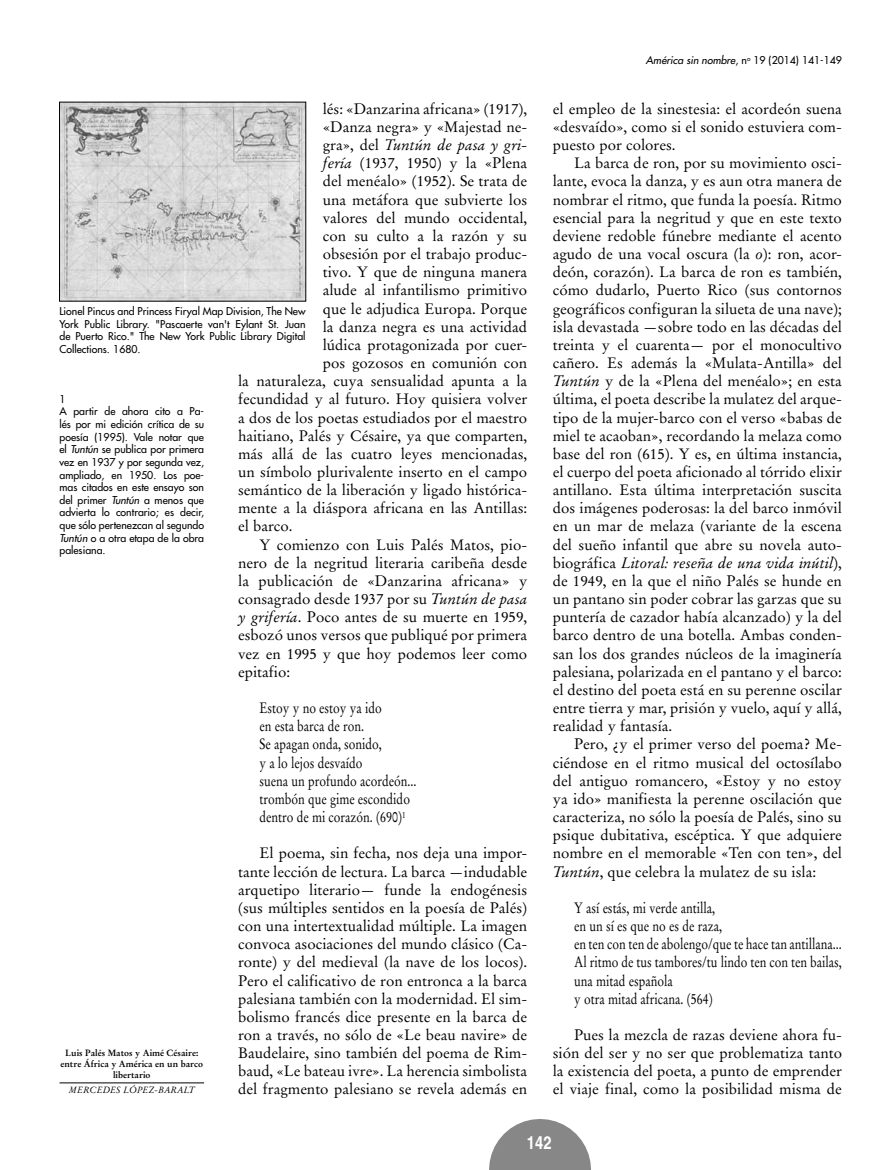
<style>
.page{position:relative;width:893px;height:1170px;background:#fff}
.page>*{position:absolute;margin:0;border:0;box-sizing:border-box;transform-origin:0 0}
.t1{font:700 condensed 18px "Helvetica";color:#fff}
.t2{font:15px/18.1px "Stempel Garamond";color:#000;text-align:justify}
.t3{font:15px/18.1px "Stempel Garamond";color:#000;scale:.8 1}
.t4{font:italic 15px "Stempel Garamond";color:#000}
.t5{font:10.5px/12.6px "Futura";color:#000}
.t6{font:700 9px/10.9px "Stempel Garamond";color:#000;text-align:center}
.t7{font:italic 9px "Stempel Garamond";color:#000}
.s1{font-style:normal}
.s2{font-style:italic}
</style>
<div class="page">
<svg style="left:489px;top:1119px;width:102px;height:50px"></svg>
<hr style="left:60px;top:1082px;width:144px;height:1px;background:#000">
<img style="left:61px;top:104px;width:243px;height:195px">
<p class="t2" style="left:323px;top:100px;width:206px">lés: «Danzarina africana» (1917),</p>
<p class="t2" style="left:323px;top:118px;width:206px">«Danza negra» y «Majestad ne-</p>
<p class="t4" style="left:323px;top:136px;width:206px"><span class="s1">gra», del</span> Tuntún de pasa y gri-</p>
<p class="t2" style="left:323px;top:154px;width:206px"><span class="s2">fería</span> (1937, 1950) y la «Plena</p>
<p class="t2" style="left:323px;top:172px;width:206px">del menéalo» (1952). Se trata de</p>
<p class="t2" style="left:323px;top:190px;width:206px">una metáfora que subvierte los</p>
<p class="t2" style="left:323px;top:208px;width:206px">valores del mundo occidental,</p>
<p class="t2" style="left:323px;top:227px;width:206px">con su culto a la razón y su</p>
<p class="t2" style="left:323px;top:245px;width:206px">obsesión por el trabajo produc-</p>
<p class="t2" style="left:323px;top:263px;width:206px">tivo. Y que de ninguna manera</p>
<p class="t2" style="left:323px;top:281px;width:206px">alude al infantilismo primitivo</p>
<p class="t2" style="left:323px;top:299px;width:206px">que le adjudica Europa. Porque</p>
<p class="t2" style="left:323px;top:317px;width:206px">la danza negra es una actividad</p>
<p class="t2" style="left:323px;top:336px;width:206px">lúdica protagonizada por cuer-</p>
<p class="t2" style="left:323px;top:354px;width:206px">pos gozosos en comunión con</p>
<p class="t2" style="left:238px;top:372px;width:291px">la naturaleza, cuya sensualidad apunta a la</p>
<p class="t2" style="left:238px;top:390px;width:291px">fecundidad y al futuro. Hoy quisiera volver</p>
<p class="t2" style="left:238px;top:408px;width:291px">a dos de los poetas estudiados por el maestro</p>
<p class="t2" style="left:238px;top:426px;width:291px">haitiano, Palés y Césaire, ya que comparten,</p>
<p class="t2" style="left:238px;top:444px;width:291px">más allá de las cuatro leyes mencionadas,</p>
<p class="t2" style="left:238px;top:463px;width:291px">un símbolo plurivalente inserto en el campo</p>
<p class="t2" style="left:238px;top:481px;width:291px">semántico de la liberación y ligado histórica-</p>
<p class="t2" style="left:238px;top:499px;width:291px">mente a la diáspora africana en las Antillas:</p>
<p class="t2" style="left:238px;top:517px;width:56px">el barco.</p>
<p class="t2" style="left:259px;top:535px;width:269px">Y comienzo con Luis Palés Matos, pio-</p>
<p class="t2" style="left:238px;top:553px;width:291px">nero de la negritud literaria caribeña desde</p>
<p class="t2" style="left:238px;top:571px;width:291px">la publicación de «Danzarina africana» y</p>
<p class="t2" style="left:238px;top:590px;width:291px">consagrado desde 1937 por su <span class="s2">Tuntún de pasa</span></p>
<p class="t2" style="left:238px;top:608px;width:291px"><span class="s2">y grifería</span>. Poco antes de su muerte en 1959,</p>
<p class="t2" style="left:238px;top:626px;width:291px">esbozó unos versos que publiqué por primera</p>
<p class="t2" style="left:238px;top:644px;width:291px">vez en 1995 y que hoy podemos leer como</p>
<p class="t2" style="left:238px;top:662px;width:54px">epitafio:</p>
<p class="t3" style="left:259px;top:699px;width:198px">Estoy y no estoy ya ido<br>en esta barca de ron.<br>Se apagan onda, sonido,<br>y a lo lejos desvaído<br>suena un profundo acordeón... trombón que gime escondido dentro de mi corazón. (690)<sup>1</sup></p>
<p class="t2" style="left:238px;top:844px;width:291px;text-indent:21px">El poema, sin fecha, nos deja una impor&shy;tante lección de lectura. La barca —indudable arquetipo literario— funde la endogénesis (sus múltiples sentidos en la poesía de Palés) con una intertextualidad múltiple. La imagen convoca asociaciones del mundo clásico (Ca&shy;ronte) y del medieval (la nave de los locos).<br>Pero el calificativo de ron entronca a la barca palesiana también con la modernidad. El sim&shy;bolismo francés dice presente en la barca de ron a través, no sólo de «Le beau navire» de Baudelaire, sino también del poema de Rim&shy;baud, «Le bateau ivre». La herencia simbolista del fragmento palesiano se revela además en</p>
<p class="t5" style="left:60px;top:305px;width:248px;text-align:justify">Lionel Pincus and Princess Firyal Map Division, The New York Public Library. "Pascaerte van't Eylant St. Juan de Puerto Rico." The New York Public Library Digital Collections. 1680.</p>
<p class="t5" style="left:60px;top:393px;width:146px">1<br>A partir de ahora cito a Pa&shy;lés por mi edición crítica de su poesía (1995). Vale notar que el <span class="s2">Tuntún</span> se publica por primera vez en 1937 y por segunda vez, ampliado, en 1950. Los poe&shy;mas citados en este ensayo son del primer <span class="s2">Tuntún</span> a menos que advierta lo contrario; es decir, que sólo pertenezcan al segundo<br><span class="s2">Tuntún</span> o a otra etapa de la obra palesiana.</p>
<p class="t6" style="left:60px;top:1047px;width:144px">Luis Palés Matos y Aimé Césaire: entre África y América en un barco libertario</p>
<p class="t7" style="left:69px;top:1084px;width:128px">Mercedes López-Baralt</p>
<p class="t5" style="left:646px;top:53px;width:198px"><span class="s2">América sin nombre</span>, n<sup>o</sup> 19 (2014) 141-149</p>
<p class="t2" style="left:553px;top:100px;width:291px">el empleo de la sinestesia: el acordeón suena «desvaído», como si el sonido estuviera com&shy;puesto por colores.</p>
<p class="t2" style="left:553px;top:154px;width:291px;text-indent:21px">La barca de ron, por su movimiento osci&shy;lante, evoca la danza, y es aun otra manera de nombrar el ritmo, que funda la poesía. Ritmo esencial para la negritud y que en este texto deviene redoble fúnebre mediante el acento agudo de una vocal oscura (la <span class="s2">o</span>): ron, acor&shy;deón, corazón). La barca de ron es también, cómo dudarlo, Puerto Rico (sus contornos geográficos configuran la silueta de una nave); isla devastada —sobre todo en las décadas del treinta y el cuarenta— por el monocultivo cañero. Es además la «Mulata-Antilla» del <span class="s2">Tuntún</span> y de la «Plena del menéalo»; en esta última, el poeta describe la mulatez del arque&shy;tipo de la mujer-barco con el verso «babas de miel te acaoban», recordando la melaza como base del ron (615). Y es, en última instancia, el cuerpo del poeta aficionado al tórrido elixir antillano. Esta última interpretación suscita dos imágenes poderosas: la del barco inmóvil en un mar de melaza (variante de la escena del sueño infantil que abre su novela auto&shy;biográfica <span class="s2">Litoral: reseña de una vida inútil</span>), de 1949, en la que el niño Palés se hunde en un pantano sin poder cobrar las garzas que su puntería de cazador había alcanzado) y la del barco dentro de una botella. Ambas conden&shy;san los dos grandes núcleos de la imaginería palesiana, polarizada en el pantano y el barco: el destino del poeta está en su perenne oscilar entre tierra y mar, prisión y vuelo, aquí y allá, realidad y fantasía.</p>
<p class="t2" style="left:553px;top:735px;width:291px;text-indent:21px">Pero, ¿y el primer verso del poema? Me&shy;ciéndose en el ritmo musical del octosílabo del antiguo romancero, «Estoy y no estoy ya ido» manifiesta la perenne oscilación que caracteriza, no sólo la poesía de Palés, sino su psique dubitativa, escéptica. Y que adquiere nombre en el memorable «Ten con ten», del <span class="s2">Tuntún</span>, que celebra la mulatez de su isla:</p>
<p class="t3" style="left:574px;top:898px;width:336px">Y así estás, mi verde antilla,<br>en un sí es que no es de raza,<br>en ten con ten de abolengo/que te hace tan antillana...<br>Al ritmo de tus tambores/tu lindo ten con ten bailas, una mitad española<br>y otra mitad africana. (564)</p>
<p class="t2" style="left:553px;top:1025px;width:291px;text-indent:21px">Pues la mezcla de razas deviene ahora fu&shy;sión del ser y no ser que problematiza tanto la existencia del poeta, a punto de emprender el viaje final, como la posibilidad misma de</p>
<p class="t1" style="left:527px;top:1131px;width:26px">142</p>
</div>
